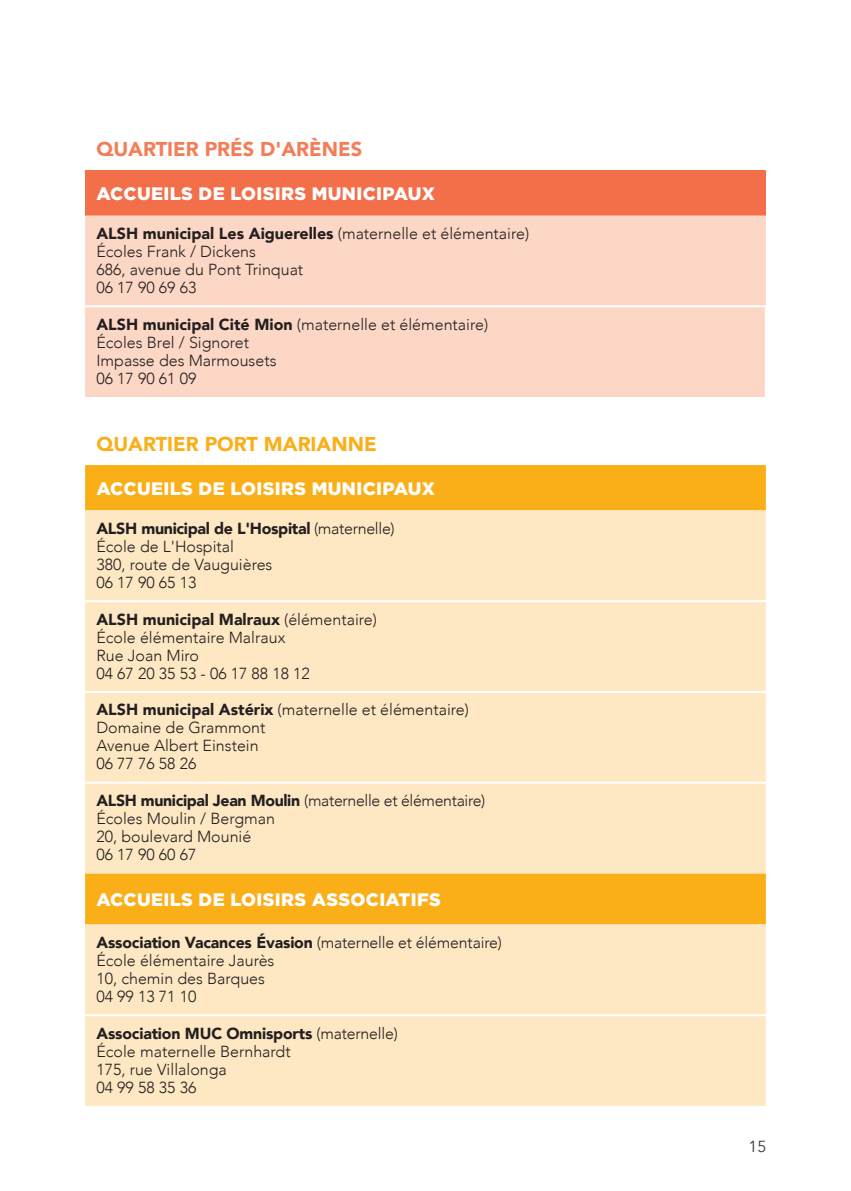
<style>
.page{position:relative;width:851px;height:1191px;background:#fff}
.page>*{position:absolute;margin:0;border:0;box-sizing:border-box;transform-origin:0 0}
.t1{font:900 20px "Avenir";color:#faaf18}
.t2{font:900 20px "Avenir";color:#f47d58}
.t3{font:900 18px "Gotham";letter-spacing:.02em;color:#fff}
.t4{font:300 16px/18px "Avenir";color:#231f20}
.t5{font:16px "Avenir";color:#3e3e3f}
.s1{font-weight:900}
</style>
<div class="page">
<div style="left:85px;top:465px;width:680px;height:45px;background:#faaf18"></div>
<svg style="left:85px;top:510px;width:680px;height:596px;background:#fde3b4"></svg>
<hr style="left:85px;top:600px;width:680px;height:2px;background:#fff">
<hr style="left:85px;top:691px;width:680px;height:2px;background:#fff">
<hr style="left:85px;top:781px;width:680px;height:2px;background:#fff">
<hr style="left:85px;top:1014px;width:680px;height:2px;background:#fff">
<div style="left:85px;top:170px;width:680px;height:45px;background:#f36f4a"></div>
<div style="left:85px;top:215px;width:680px;height:182px;background:#fdd7c5"></div>
<hr style="left:764px;top:307px;width:2px;height:90px;background:#fff">
<hr style="left:85px;top:305px;width:681px;height:2px;background:#fff">
<p class="t2" style="left:96px;top:132px;width:267px">QUARTIER PRÉS D'ARÈNES</p>
<p class="t3" style="left:96px;top:181px;width:340px">ACCUEILS DE LOISIRS MUNICIPAUX</p>
<p class="t4" style="left:96px;top:224px;width:434px"><span class="s1">ALSH municipal Les Aiguerelles</span> (maternelle et élémentaire)<br>Écoles Frank / Dickens<br>686, avenue du Pont Trinquat<br>06 17 90 69 63</p>
<p class="t4" style="left:96px;top:315px;width:393px"><span class="s1">ALSH municipal Cité Mion</span> (maternelle et élémentaire)<br>Écoles Brel / Signoret<br>Impasse des Marmousets<br>06 17 90 61 09</p>
<p class="t1" style="left:96px;top:427px;width:281px">QUARTIER PORT MARIANNE</p>
<p class="t3" style="left:96px;top:476px;width:340px">ACCUEILS DE LOISIRS MUNICIPAUX</p>
<p class="t4" style="left:96px;top:519px;width:300px"><span class="s1">ALSH municipal de L'Hospital</span> (maternelle)<br>École de L'Hospital<br>380, route de Vauguières<br>06 17 90 65 13</p>
<p class="t4" style="left:96px;top:610px;width:282px"><span class="s1">ALSH municipal Malraux</span> (élémentaire)<br>École élémentaire Malraux<br>Rue Joan Miro<br>04 67 20 35 53 - 06 17 88 18 12</p>
<p class="t4" style="left:96px;top:701px;width:374px"><span class="s1">ALSH municipal Astérix</span> (maternelle et élémentaire)<br>Domaine de Grammont<br>Avenue Albert Einstein<br>06 77 76 58 26</p>
<p class="t4" style="left:96px;top:791px;width:390px"><span class="s1">ALSH municipal Jean Moulin</span> (maternelle et élémentaire)<br>Écoles Moulin / Bergman<br>20, boulevard Mounié<br>06 17 90 60 67</p>
<p class="t3" style="left:96px;top:887px;width:346px">ACCUEILS DE LOISIRS ASSOCIATIFS</p>
<p class="t4" style="left:96px;top:933px;width:407px"><span class="s1">Association Vacances Évasion</span> (maternelle et élémentaire)<br>École élémentaire Jaurès<br>10, chemin des Barques<br>04 99 13 71 10</p>
<p class="t4" style="left:96px;top:1024px;width:303px"><span class="s1">Association MUC Omnisports</span> (maternelle)<br>École maternelle Bernhardt<br>175, rue Villalonga<br>04 99 58 35 36</p>
<p class="t5" style="left:748px;top:1136px;width:19px">15</p>
</div>
